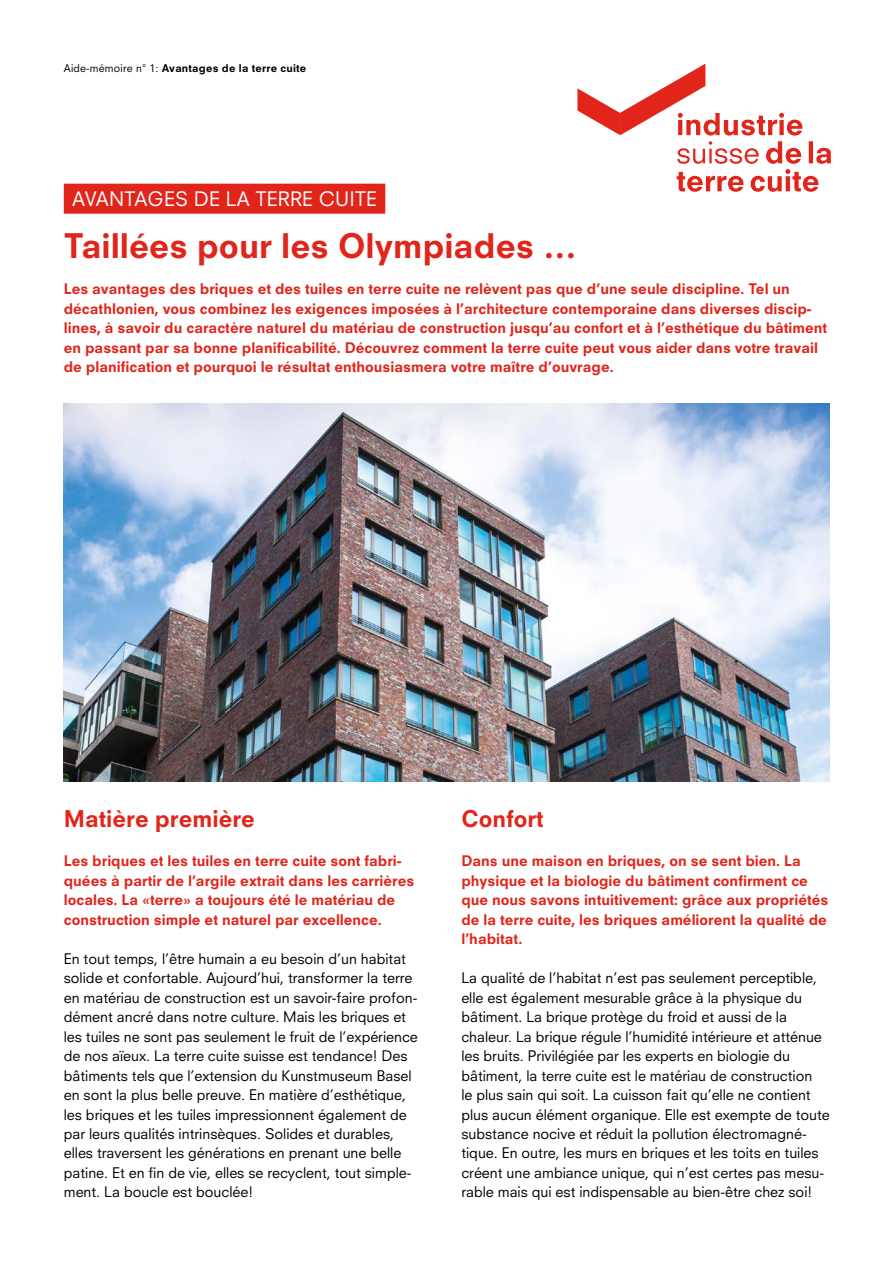
<style>
.page{position:relative;width:893px;height:1263px;background:#fff}
.page>*{position:absolute;margin:0;border:0;box-sizing:border-box;transform-origin:0 0}
.t1{font:800 33px "Neuzeit SLT Std";color:#e1251b}
.t2{font:800 22.5px "Neuzeit SLT Std";color:#e1251b}
.t3{font:19.5px "Neuzeit SLT Std";letter-spacing:.01em;color:#fff}
.t4{font:14.25px/19.5px "Neuzeit SLT Std";color:#000}
.t5{font:800 14.25px/19.5px "Neuzeit SLT Std";color:#e1251b}
.t6{font:800 10.5px "Neuzeit SLT Std";letter-spacing:.02em;color:#000}
.s1{font-weight:400}
</style>
<div class="page">
<div style="left:64px;top:184px;width:321px;height:30px;background:#e1251b"></div>
<img style="left:64px;top:403px;width:765px;height:378px">
<svg style="left:577px;top:64px;width:254px;height:128px"></svg>
<p class="t6" style="left:64px;top:61px;width:244px"><span class="s1">Aide-mémoire n° 1:</span> Avantages de la terre cuite</p>
<h3 class="t3" style="left:72px;top:187px;width:306px">AVANTAGES DE LA TERRE CUITE</h3>
<h1 class="t1" style="left:64px;top:225px;width:514px">Taillées pour les Olympiades …</h1>
<p class="t5" style="left:64px;top:279px;width:765px">Les avantages des briques et des tuiles en terre cuite ne relèvent pas que d’une seule discipline. Tel un décathlonien, vous combinez les exigences imposées à l’architecture contemporaine dans diverses discip&shy;lines, à savoir du caractère naturel du matériau de construction jusqu’au confort et à l’esthétique du bâtiment en passant par sa bonne planificabilité. Découvrez comment la terre cuite peut vous aider dans votre travail de planification et pourquoi le résultat enthousiasmera votre maître d’ouvrage.</p>
<h2 class="t2" style="left:64px;top:805px;width:193px">Matière première</h2>
<p class="t5" style="left:64px;top:851px;width:352px">Les briques et les tuiles en terre cuite sont fabri&shy;quées à partir de l’argile extrait dans les carrières locales. La «terre» a toujours été le matériau de construction simple et naturel par excellence.</p>
<p class="t4" style="left:64px;top:948px;width:356px">En tout temps, l’être humain a eu besoin d’un habitat solide et confortable. Aujourd’hui, transformer la terre en matériau de construction est un savoir-faire profon&shy;dément ancré dans notre culture. Mais les briques et les tuiles ne sont pas seulement le fruit de l’expérience de nos aïeux. La terre cuite suisse est tendance! Des bâtiments tels que l’extension du Kunstmuseum Basel en sont la plus belle preuve. En matière d’esthétique, les briques et les tuiles impressionnent également de par leurs qualités intrinsèques. Solides et durables, elles traversent les générations en prenant une belle patine. Et en fin de vie, elles se recyclent, tout simple&shy;ment. La boucle est bouclée!</p>
<h2 class="t2" style="left:461px;top:805px;width:84px">Confort</h2>
<p class="t5" style="left:461px;top:851px;width:369px">Dans une maison en briques, on se sent bien. La physique et la biologie du bâtiment confirment ce que nous savons intuitivement: grâce aux propriétés de la terre cuite, les briques améliorent la qualité de l’habitat.</p>
<p class="t4" style="left:461px;top:968px;width:370px">La qualité de l’habitat n’est pas seulement perceptible, elle est également mesurable grâce à la physique du bâtiment. La brique protège du froid et aussi de la chaleur. La brique régule l’humidité intérieure et atténue les bruits. Privilégiée par les experts en biologie du bâtiment, la terre cuite est le matériau de construction<br>le plus sain qui soit. La cuisson fait qu’elle ne contient plus aucun élément organique. Elle est exempte de toute substance nocive et réduit la pollution électromagné&shy;tique. En outre, les murs en briques et les toits en tuiles créent une ambiance unique, qui n’est certes pas mesu&shy;rable mais qui est indispensable au bien-être chez soi!</p>
</div>
